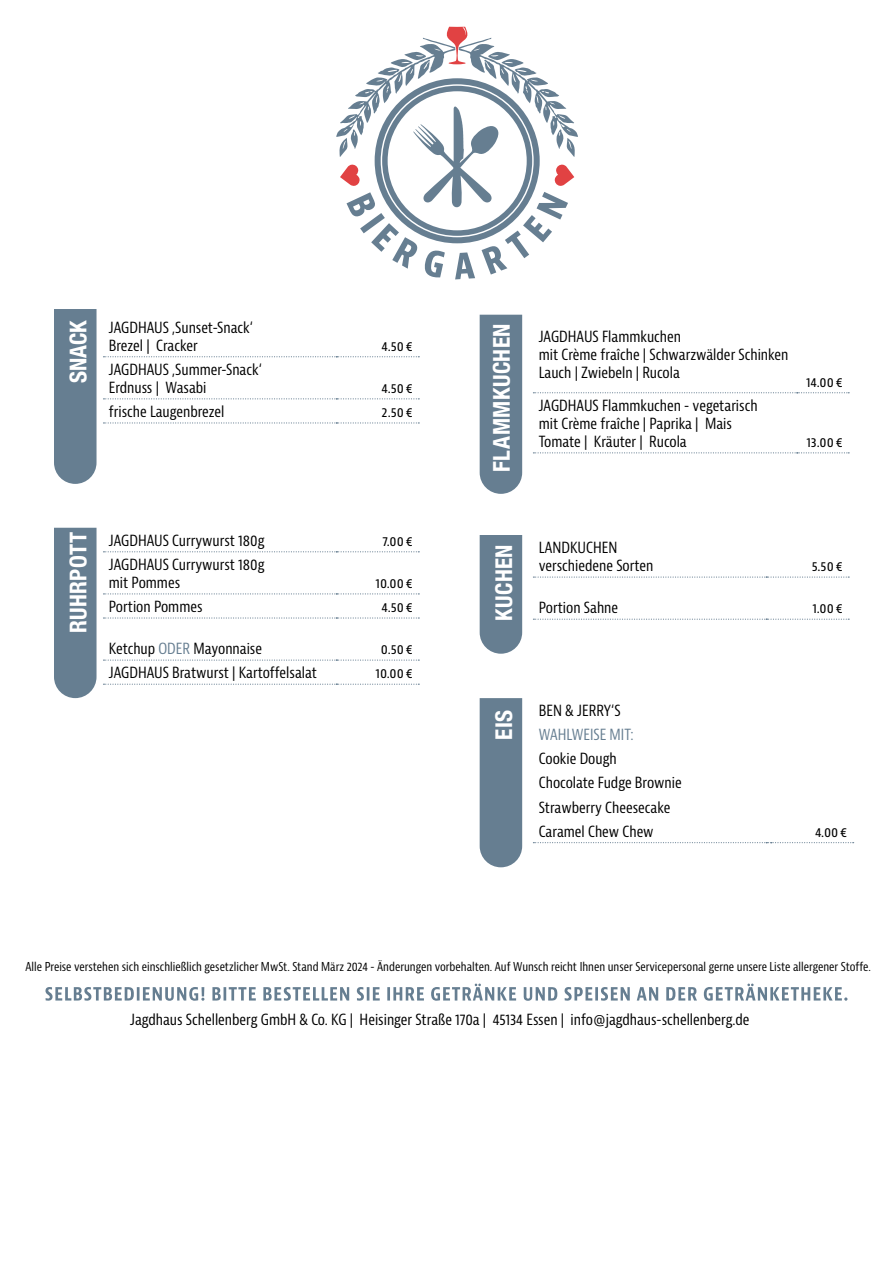
<style>
.page{position:relative;width:893px;height:1263px;background:#fff}
.page>*{position:absolute;margin:0;border:0;box-sizing:border-box;transform-origin:0 0}
.t1{font:700 condensed 23.1px "Helvetica Neue";letter-spacing:.02em;color:#fff}
.t2{font:condensed 15px/18px "Bernina Sans";color:#000}
.t3{font:condensed 15px "Bernina Sans";color:#667e91}
.t4{font:condensed 12px "Bernina Sans";color:#000}
.s1{color:#667e91}
</style>
<div class="page">
<div style="left:480px;top:698px;width:42px;height:169px;background:#667e91"></div>
<svg style="left:533px;top:842px;width:321px;height:1px"></svg>
<div style="left:54px;top:309px;width:43px;height:175px;background:#667e91"></div>
<svg style="left:103px;top:356px;width:316px;height:1px"></svg>
<svg style="left:103px;top:398px;width:316px;height:1px"></svg>
<svg style="left:103px;top:422px;width:316px;height:1px"></svg>
<div style="left:480px;top:315px;width:42px;height:179px;background:#667e91"></div>
<svg style="left:533px;top:392px;width:316px;height:1px"></svg>
<svg style="left:533px;top:452px;width:316px;height:1px"></svg>
<div style="left:54px;top:528px;width:43px;height:170px;background:#667e91"></div>
<svg style="left:103px;top:551px;width:316px;height:1px"></svg>
<svg style="left:103px;top:593px;width:316px;height:1px"></svg>
<svg style="left:103px;top:617px;width:316px;height:2px"></svg>
<svg style="left:103px;top:659px;width:316px;height:2px"></svg>
<svg style="left:103px;top:684px;width:316px;height:1px"></svg>
<div style="left:480px;top:535px;width:42px;height:119px;background:#667e91"></div>
<svg style="left:533px;top:576px;width:316px;height:2px"></svg>
<svg style="left:533px;top:619px;width:316px;height:1px"></svg>
<svg style="left:45px;top:983px;width:802px;height:18px"></svg>
<svg style="left:336px;top:27px;width:242px;height:252px"></svg>
<h1 class="t1" style="left:59px;top:383px;width:65px;rotate:-90deg">SNACK</h1>
<p class="t2" style="left:109px;top:319px;width:146px">JAGDHAUS ,Sunset-Snack‘<br>Brezel | Cracker</p>
<p class="t2" style="left:109px;top:361px;width:155px">JAGDHAUS ,Summer-Snack‘<br>Erdnuss | Wasabi</p>
<p class="t2" style="left:381px;top:337px;width:33px">4.50 €</p>
<p class="t2" style="left:381px;top:379px;width:33px">4.50 €</p>
<p class="t2" style="left:109px;top:403px;width:117px">frische Laugenbrezel</p>
<p class="t2" style="left:382px;top:403px;width:33px">2.50 €</p>
<h1 class="t1" style="left:59px;top:633px;width:103px;rotate:-90deg">RUHRPOTT</h1>
<p class="t2" style="left:109px;top:532px;width:157px">JAGDHAUS Currywurst 180g</p>
<p class="t2" style="left:383px;top:532px;width:32px">7.00 €</p>
<p class="t2" style="left:109px;top:556px;width:157px">JAGDHAUS Currywurst 180g mit Pommes</p>
<p class="t2" style="left:376px;top:574px;width:39px">10.00 €</p>
<p class="t2" style="left:109px;top:598px;width:95px">Portion Pommes</p>
<p class="t2" style="left:381px;top:598px;width:33px">4.50 €</p>
<p class="t2" style="left:109px;top:640px;width:155px">Ketchup <span class="s1">ODER</span> Mayonnaise</p>
<p class="t2" style="left:381px;top:640px;width:33px">0.50 €</p>
<p class="t2" style="left:109px;top:664px;width:210px">JAGDHAUS Bratwurst | Kartoffelsalat</p>
<p class="t2" style="left:376px;top:664px;width:39px">10.00 €</p>
<h1 class="t1" style="left:482px;top:472px;width:150px;rotate:-90deg">FLAMMKUCHEN</h1>
<p class="t2" style="left:539px;top:328px;width:251px">JAGDHAUS Flammkuchen<br>mit Crème fraîche | Schwarzwälder Schinken<br>Lauch | Zwiebeln | Rucola</p>
<p class="t2" style="left:539px;top:397px;width:220px">JAGDHAUS Flammkuchen - vegetarisch mit Crème fraîche | Paprika | Mais<br>Tomate | Kräuter | Rucola</p>
<p class="t2" style="left:806px;top:373px;width:38px">14.00 €</p>
<p class="t2" style="left:806px;top:433px;width:38px">13.00 €</p>
<h1 class="t1" style="left:485px;top:621px;width:78px;rotate:-90deg">KUCHEN</h1>
<p class="t2" style="left:539px;top:539px;width:116px">LANDKUCHEN verschiedene Sorten</p>
<p class="t2" style="left:812px;top:557px;width:32px">5.50 €</p>
<p class="t2" style="left:539px;top:599px;width:81px">Portion Sahne</p>
<p class="t2" style="left:812px;top:599px;width:32px">1.00 €</p>
<h1 class="t1" style="left:485px;top:740px;width:31px;rotate:-90deg">EIS</h1>
<p class="t2" style="left:539px;top:702px;width:83px">BEN &amp; JERRY‘S</p>
<p class="t3" style="left:539px;top:726px;width:96px">WAHLWEISE MIT:</p>
<p class="t2" style="left:539px;top:747px;width:144px;line-height:24.2px">Cookie Dough<br>Chocolate Fudge Brownie<br>Strawberry Cheesecake<br>Caramel Chew Chew</p>
<p class="t2" style="left:815px;top:822px;width:34px">4.00 €</p>
<p class="t4" style="left:26px;top:959px;width:847px">Alle Preise verstehen sich einschließlich gesetzlicher MwSt. Stand März 2024 - Änderungen vorbehalten. Auf Wunsch reicht Ihnen unser Servicepersonal gerne unsere Liste allergener Stoffe.</p>
<p class="t2" style="left:130px;top:1011px;width:621px">Jagdhaus Schellenberg GmbH &amp; Co. KG | Heisinger Straße 170a | 45134 Essen | info@jagdhaus-schellenberg.de</p>
</div>
